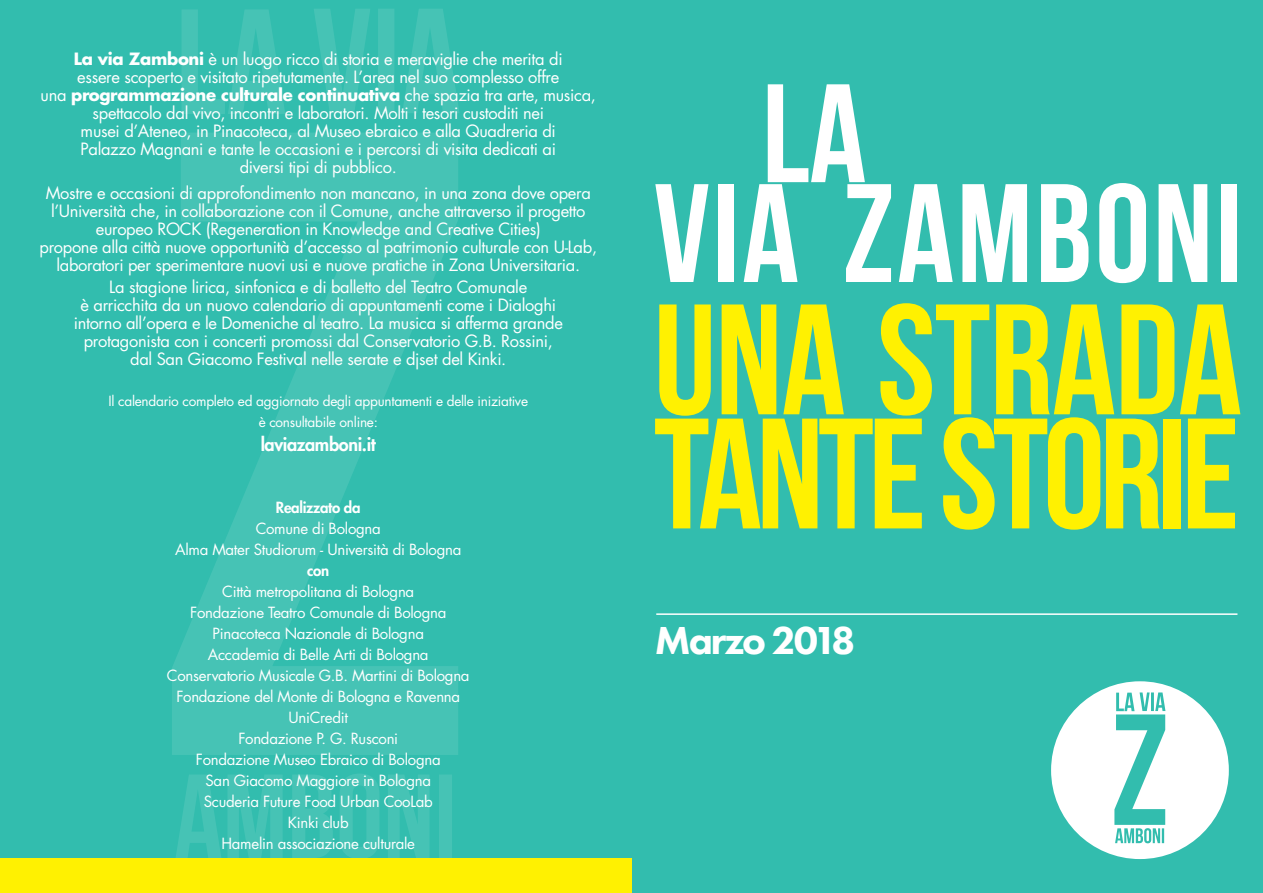
<style>
.page{position:relative;width:1263px;height:893px;background:#32bdae}
.page>*{position:absolute;margin:0;border:0;box-sizing:border-box;transform-origin:0 0}
.t1{font:700 156.9px/114.1px "Bebas Neue";letter-spacing:-.035em;color:#fff101}
.t2{font:700 139.8px "Bebas Neue";letter-spacing:.02em;color:#fff}
.t3{font:800 40.5px "Futura PT";letter-spacing:-.05em;color:#fff}
.t4{font:800 18px "Futura Std";letter-spacing:-.02em;color:#fff}
.t5{font:16.5px/18px "Futura Std";letter-spacing:-.02em;color:#fff;text-align:center}
.t6{font:15px "Futura Std";letter-spacing:-.02em;color:#fff}
.t7{font:800 15px "Futura Std";letter-spacing:-.02em;color:#fff}
.t8{font:13.65px "Futura Std";letter-spacing:-.02em;color:#fff}
.s1{font-weight:700}
</style>
<div class="page">
<hr style="left:656px;top:613px;width:581px;height:2px;background:#fff">
<div style="left:1051px;top:681px;width:178px;height:178px;background:#fff;border-radius:50%"></div>
<svg style="left:1114px;top:692px;width:51px;height:151px"></svg>
<svg style="left:182px;top:9px;width:103px;height:105px"></svg>
<svg style="left:314px;top:9px;width:145px;height:104px"></svg>
<svg style="left:175px;top:774px;width:277px;height:85px"></svg>
<svg style="left:172px;top:133px;width:286px;height:622px;fill:#46c3b5"></svg>
<div style="left:0;top:859px;width:631px;height:34px;background:#fff101"></div>
<p class="t5" style="left:74px;top:50px;width:490px"><span class="s1">La via Zamboni</span> è un luogo ricco di storia e meraviglie che merita di</p>
<p class="t5" style="left:77px;top:68px;width:483px">essere scoperto e visitato ripetutamente. L’area nel suo complesso offre</p>
<p class="t5" style="left:41px;top:86px;width:557px">una <span class="s1">programmazione culturale continuativa</span> che spazia tra arte, musica, spettacolo dal vivo, incontri e laboratori. Molti i tesori custoditi nei</p>
<p class="t5" style="left:81px;top:122px;width:477px">musei d’Ateneo, in Pinacoteca, al Museo ebraico e alla Quadreria di</p>
<p class="t5" style="left:81px;top:140px;width:477px">Palazzo Magnani e tante le occasioni e i percorsi di visita dedicati ai</p>
<p class="t5" style="left:240px;top:158px;width:159px">diversi tipi di pubblico.</p>
<p class="t5" style="left:46px;top:184px;width:547px">Mostre e occasioni di approfondimento non mancano, in una zona dove opera l’Università che, in collaborazione con il Comune, anche attraverso il progetto europeo ROCK (Regeneration in Knowledge and Creative Cities)</p>
<p class="t5" style="left:39px;top:238px;width:559px">propone alla città nuove opportunità d’accesso al patrimonio culturale con U-Lab, laboratori per sperimentare nuovi usi e nuove pratiche in Zona Universitaria.</p>
<p class="t5" style="left:109px;top:278px;width:419px">La stagione lirica, sinfonica e di balletto del Teatro Comunale</p>
<p class="t5" style="left:81px;top:296px;width:477px">è arricchita da un nuovo calendario di appuntamenti come i Dialoghi</p>
<p class="t5" style="left:74px;top:314px;width:491px">intorno all’opera e le Domeniche al teatro. La musica si afferma grande</p>
<p class="t5" style="left:84px;top:332px;width:470px">protagonista con i concerti promossi dal Conservatorio G.B. Rossini,</p>
<p class="t5" style="left:130px;top:350px;width:378px">dal San Giacomo Festival nelle serate e djset del Kinki.</p>
<p class="t8" style="left:108px;top:393px;width:421px">Il calendario completo ed aggiornato degli appuntamenti e delle iniziative</p>
<p class="t8" style="left:259px;top:413px;width:121px">è consultabile online:</p>
<p class="t4" style="left:261px;top:433px;width:117px">laviazamboni.it</p>
<p class="t7" style="left:276px;top:498px;width:86px">Realizzato da</p>
<p class="t6" style="left:256px;top:518px;width:127px">Comune di Bologna</p>
<p class="t6" style="left:175px;top:539px;width:288px">Alma Mater Studiorum - Università di Bologna</p>
<p class="t7" style="left:307px;top:561px;width:24px">con</p>
<p class="t6" style="left:222px;top:581px;width:193px">Città metropolitana di Bologna</p>
<p class="t6" style="left:190px;top:602px;width:258px">Fondazione Teatro Comunale di Bologna</p>
<p class="t6" style="left:213px;top:623px;width:213px">Pinacoteca Nazionale di Bologna</p>
<p class="t6" style="left:208px;top:644px;width:222px">Accademia di Belle Arti di Bologna</p>
<p class="t6" style="left:167px;top:665px;width:304px">Conservatorio Musicale G.B. Martini di Bologna</p>
<p class="t6" style="left:176px;top:686px;width:285px">Fondazione del Monte di Bologna e Ravenna</p>
<p class="t6" style="left:289px;top:707px;width:61px">UniCredit</p>
<p class="t6" style="left:238px;top:728px;width:161px">Fondazione P. G. Rusconi</p>
<p class="t6" style="left:196px;top:749px;width:246px">Fondazione Museo Ebraico di Bologna</p>
<p class="t6" style="left:206px;top:770px;width:227px">San Giacomo Maggiore in Bologna</p>
<p class="t6" style="left:204px;top:791px;width:230px">Scuderia Future Food Urban CooLab</p>
<p class="t6" style="left:288px;top:812px;width:62px">Kinki club</p>
<p class="t6" style="left:222px;top:833px;width:195px">Hamelin associazione culturale</p>
<p class="t2" style="left:762px;top:57px;width:106px">LA</p>
<p class="t2" style="left:654px;top:157px;width:590px">VIA ZAMBONI</p>
<p class="t1" style="left:654px;top:301px;width:590px">UNA STRADA<br>TANTE STORIE</p>
<p class="t3" style="left:655px;top:615px;width:202px">Marzo 2018</p>
</div>
